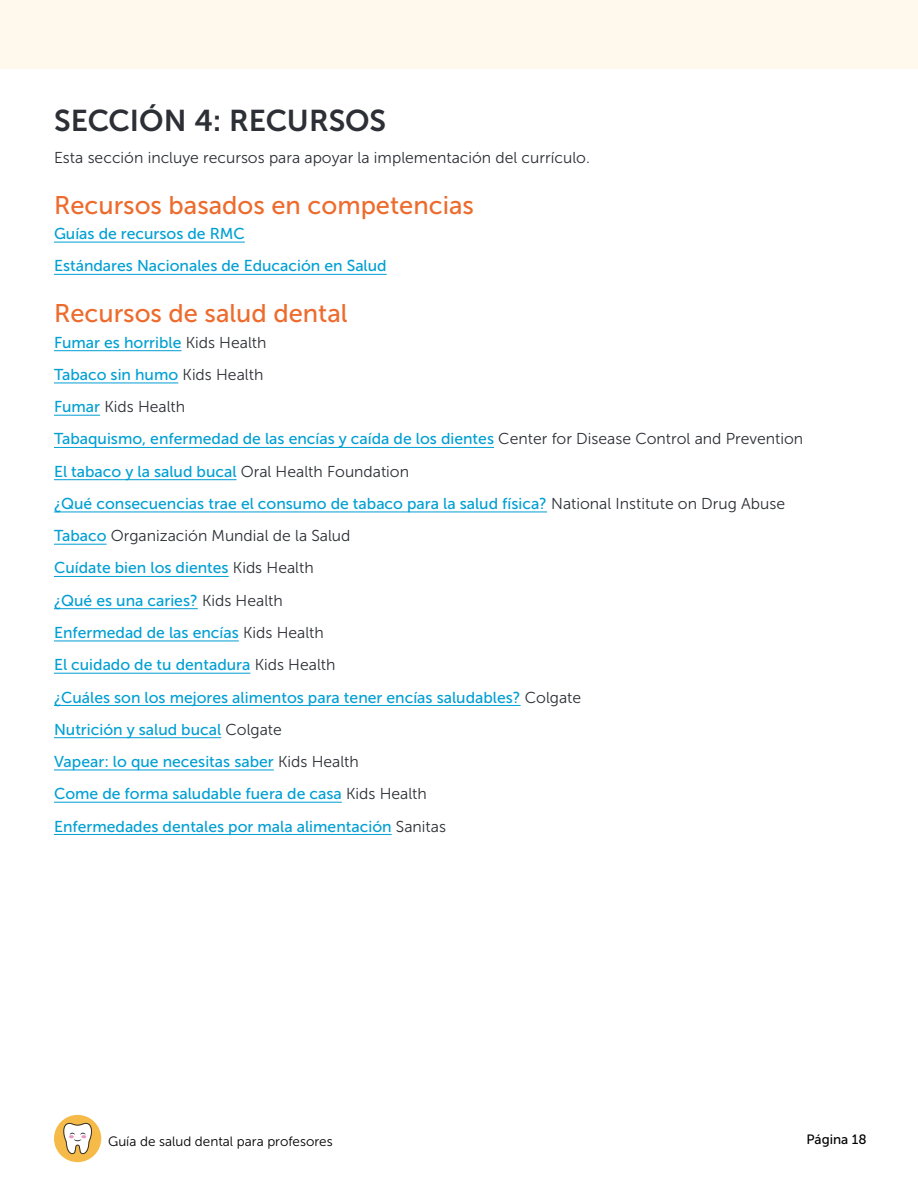
<style>
.page{position:relative;width:918px;height:1188px;background:#fff}
.page>*{position:absolute;margin:0;border:0;box-sizing:border-box;transform-origin:0 0}
.t1{font:30px "Museo Sans 700";letter-spacing:-.005em;color:#2c2f35}
.t2{font:25.5px "Museo Sans 500";color:#ed6c2d}
.t3{font:15.75px/32.2px "Museo Sans 500";color:#009fd3}
.t4{font:15.75px "Museo Sans 300";color:#2c2f35}
.t5{font:13.5px "Museo Sans 300";color:#000}
.t6{font:13.5px "Museo Sans 500";color:#000}
.s1{font-family:"Museo Sans 300";color:#2c2f35}
.s2{font-family:"Museo Sans 500";color:#009fd3}
</style>
<div class="page">
<div style="left:0;top:0;width:918px;height:68px;background:#fef8ed"></div>
<div style="left:54px;top:1115px;width:47px;height:47px;background:#f5ba47;border-radius:50%"></div>
<svg style="left:63px;top:1123px;width:29px;height:31px"></svg>
<hr style="left:54px;top:242px;width:191px;height:1px;background:#009fd3">
<hr style="left:54px;top:274px;width:333px;height:1px;background:#009fd3">
<hr style="left:54px;top:350px;width:127px;height:1px;background:#009fd3">
<hr style="left:54px;top:383px;width:124px;height:1px;background:#009fd3">
<hr style="left:54px;top:415px;width:46px;height:1px;background:#009fd3">
<hr style="left:54px;top:447px;width:440px;height:1px;background:#009fd3">
<hr style="left:54px;top:479px;width:183px;height:1px;background:#009fd3">
<hr style="left:54px;top:512px;width:493px;height:1px;background:#009fd3">
<hr style="left:54px;top:544px;width:53px;height:1px;background:#009fd3">
<hr style="left:54px;top:576px;width:175px;height:1px;background:#009fd3">
<hr style="left:54px;top:608px;width:144px;height:1px;background:#009fd3">
<hr style="left:54px;top:641px;width:185px;height:1px;background:#009fd3">
<hr style="left:54px;top:673px;width:196px;height:1px;background:#009fd3">
<hr style="left:54px;top:705px;width:467px;height:1px;background:#009fd3">
<hr style="left:54px;top:737px;width:167px;height:1px;background:#009fd3">
<hr style="left:54px;top:770px;width:220px;height:1px;background:#009fd3">
<hr style="left:54px;top:802px;width:288px;height:1px;background:#009fd3">
<hr style="left:54px;top:834px;width:338px;height:1px;background:#009fd3">
<h1 class="t1" style="left:54px;top:103px;width:334px">SECCIÓN 4: RECURSOS</h1>
<p class="t4" style="left:54px;top:149px;width:537px">Esta sección incluye recursos para apoyar la implementación del currículo.</p>
<h2 class="t2" style="left:54px;top:191px;width:421px">Recursos basados en competencias</h2>
<p class="t3" style="left:54px;top:218px;width:334px">Guías de recursos de RMC<br>Estándares Nacionales de Educación en Salud</p>
<h2 class="t2" style="left:54px;top:299px;width:295px">Recursos de salud dental</h2>
<p class="t3" style="left:54px;top:326px;width:214px">Fumar es horrible <span class="s1">Kids Health<br></span>Tabaco sin humo <span class="s1">Kids Health</span></p>
<p class="t4" style="left:54px;top:398px;width:133px"><span class="s2">Fumar</span> Kids Health</p>
<p class="t3" style="left:54px;top:423px;width:751px">Tabaquismo, enfermedad de las encías y caída de los dientes <span class="s1">Center for Disease Control and Prevention<br></span>El tabaco y la salud bucal <span class="s1">Oral Health Foundation<br></span>¿Qué consecuencias trae el consumo de tabaco para la salud física? <span class="s1">National Institute on Drug Abuse</span></p>
<p class="t4" style="left:54px;top:527px;width:298px"><span class="s2">Tabaco</span> Organización Mundial de la Salud</p>
<p class="t3" style="left:54px;top:552px;width:529px">Cuídate bien los dientes <span class="s1">Kids Health<br></span>¿Qué es una caries? <span class="s1">Kids Health<br></span>Enfermedad de las encías <span class="s1">Kids Health<br></span>El cuidado de tu dentadura <span class="s1">Kids Health<br></span>¿Cuáles son los mejores alimentos para tener encías saludables? <span class="s1">Colgate </span>Nutrición y salud bucal <span class="s1">Colgate<br></span>Vapear: lo que necesitas saber <span class="s1">Kids Health<br></span>Come de forma saludable fuera de casa <span class="s1">Kids Health<br></span>Enfermedades dentales por mala alimentación <span class="s1">Sanitas</span></p>
<p class="t5" style="left:108px;top:1134px;width:226px">Guía de salud dental para profesores</p>
<p class="t6" style="left:806px;top:1132px;width:62px">Página 18</p>
</div>
